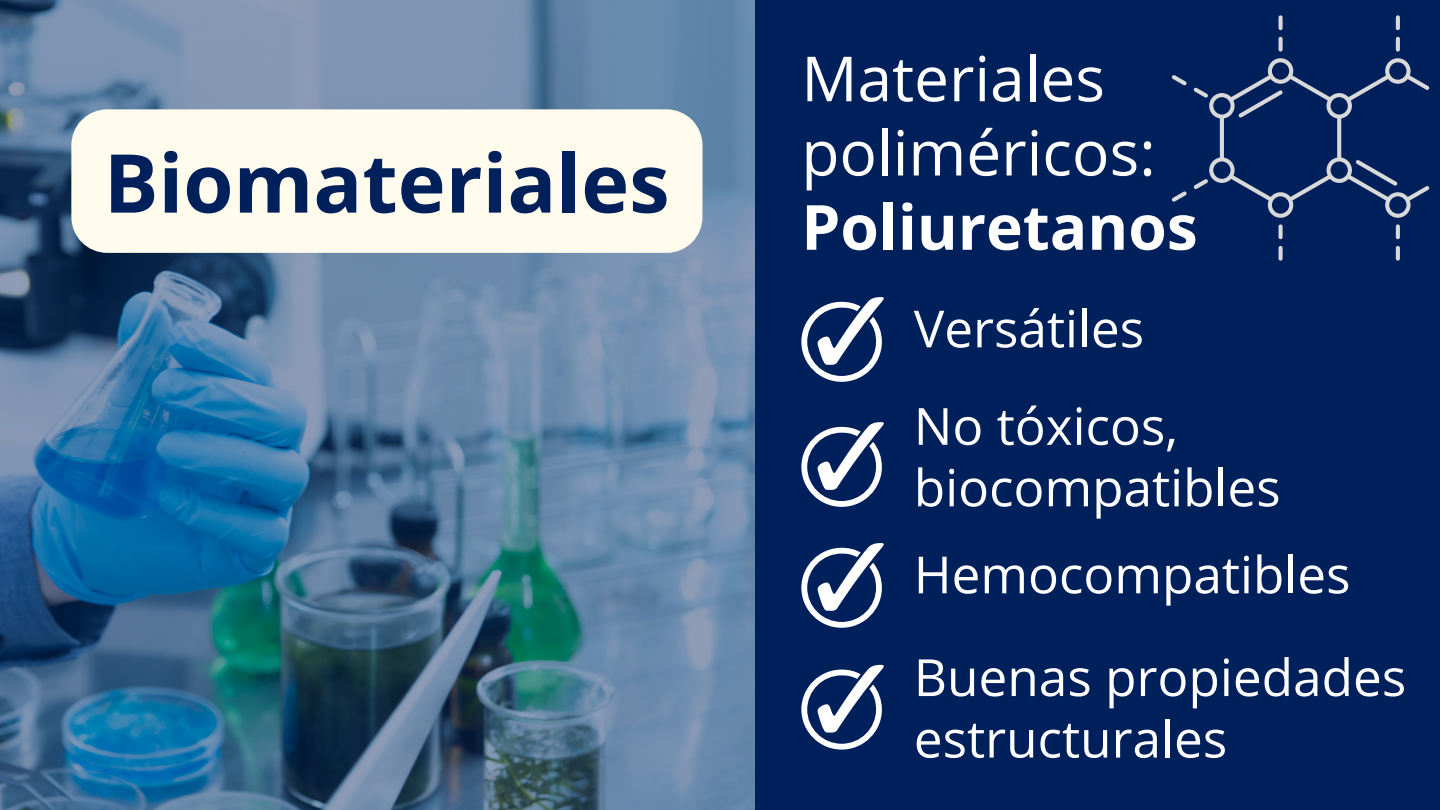
<style>
.page{position:relative;width:1440px;height:810px;background:#00205b}
.page>*{position:absolute;margin:0;border:0;box-sizing:border-box;transform-origin:0 0}
.t1{font:700 81.2px "Open Sans";color:#00205b}
.t2{font:62.2px/74.2px "Open Sans";color:#fff}
.t3{font:700 62.2px "Open Sans";color:#fff}
.t4{font:51.3px/61.5px "Open Sans";color:#fff}
.t5{font:51.2px/97.5px "Open Sans";color:#fff}
</style>
<div class="page">
<img style="left:0;top:0;width:755px;height:810px">
<svg style="left:1172px;top:75px;width:15px;height:10px"></svg>
<svg style="left:1172px;top:191px;width:15px;height:11px"></svg>
<svg style="left:1279px;top:224px;width:4px;height:15px"></svg>
<svg style="left:1279px;top:246px;width:4px;height:15px"></svg>
<svg style="left:1396px;top:224px;width:4px;height:15px"></svg>
<svg style="left:1396px;top:246px;width:4px;height:15px"></svg>
<svg style="left:1279px;top:15px;width:4px;height:15px"></svg>
<svg style="left:1279px;top:37px;width:4px;height:15px"></svg>
<svg style="left:1396px;top:15px;width:4px;height:15px"></svg>
<svg style="left:1396px;top:37px;width:4px;height:15px"></svg>
<svg style="left:1193px;top:58px;width:237px;height:160px"></svg>
<svg style="left:801px;top:297px;width:83px;height:85px"></svg>
<div style="left:71px;top:109px;width:631px;height:144px;background:#fffcee"></div>
<svg style="left:801px;top:422px;width:83px;height:85px"></svg>
<svg style="left:801px;top:543px;width:83px;height:85px"></svg>
<svg style="left:801px;top:665px;width:83px;height:85px"></svg>
<h1 class="t1" style="left:104px;top:126px;width:567px">Biomateriales</h1>
<p class="t2" style="left:801px;top:40px;width:356px">Materiales poliméricos:</p>
<p class="t3" style="left:801px;top:183px;width:398px">Poliuretanos</p>
<p class="t5" style="left:914px;top:279px;width:266px">Versátiles<br>No tóxicos,</p>
<p class="t5" style="left:914px;top:443px;width:438px;line-height:87px">biocompatibles<br>Hemocompatibles</p>
<p class="t4" style="left:914px;top:645px;width:494px">Buenas propiedades estructurales</p>
</div>
